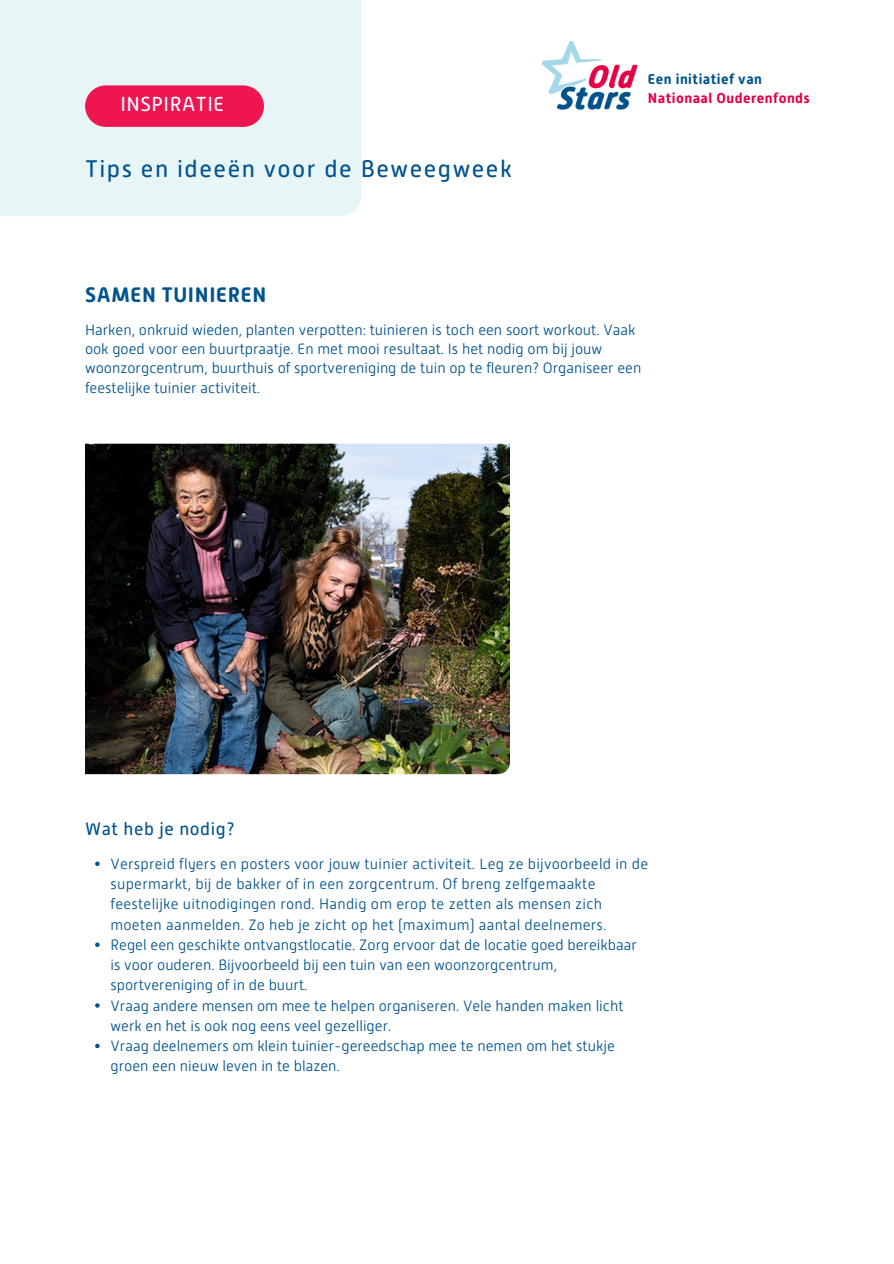
<style>
.page{position:relative;width:894px;height:1264px;background:#fff}
.page>*{position:absolute;margin:0;border:0;box-sizing:border-box;transform-origin:0 0}
.t1{font:24px "Alwyn New Rounded";letter-spacing:.065em;color:#01538e}
.t2{font:700 21px "Alwyn New Rounded";letter-spacing:.03em;color:#01538e}
.t3{font:20.25px "Alwyn New Rounded";letter-spacing:.025em;color:#fff}
.t4{font:18px "Alwyn New Rounded";letter-spacing:.03em;color:#01538e}
.t5{font:300 15px/20.2px "Alwyn New Rounded";color:#01538e}
.t6{font:700 14.25px "Alwyn New Rounded";letter-spacing:.035em;color:#e40044}
.t7{font:700 14.25px "Alwyn New Rounded";letter-spacing:.035em;color:#01538e}
</style>
<div class="page">
<div style="left:0;top:0;width:369px;height:223px;background:#e8f5f7"></div>
<svg style="left:85px;top:85px;width:179px;height:42px;background:#ec235b"></svg>
<img style="left:85px;top:443px;width:425px;height:331px">
<svg style="left:95px;top:861px;width:5px;height:5px"></svg>
<svg style="left:95px;top:942px;width:5px;height:5px"></svg>
<svg style="left:95px;top:1003px;width:5px;height:4px"></svg>
<svg style="left:95px;top:1043px;width:5px;height:5px"></svg>
<img style="left:541px;top:40px;width:97px;height:70px">
<h3 class="t3" style="left:120px;top:92px;width:105px">INSPIRATIE</h3>
<h1 class="t1" style="left:85px;top:155px;width:428px">Tips en ideeën voor de Beweegweek</h1>
<p class="t7" style="left:647px;top:70px;width:116px">Een initiatief van</p>
<p class="t6" style="left:647px;top:90px;width:164px">Nationaal Ouderenfonds</p>
<h2 class="t2" style="left:85px;top:282px;width:183px">SAMEN TUINIEREN</h2>
<p class="t5" style="left:85px;top:320px;width:557px;line-height:19.2px">Harken, onkruid wieden, planten verpotten: tuinieren is toch een soort workout. Vaak ook goed voor een buurtpraatje. En met mooi resultaat. Is het nodig om bij jouw woonzorgcentrum, buurthuis of sportvereniging de tuin op te fleuren? Organiseer een feestelijke tuinier activiteit.</p>
<p class="t4" style="left:85px;top:818px;width:151px">Wat heb je nodig?</p>
<p class="t5" style="left:110px;top:853px;width:539px">Verspreid flyers en posters voor jouw tuinier activiteit. Leg ze bijvoorbeeld in de supermarkt, bij de bakker of in een zorgcentrum. Of breng zelfgemaakte feestelijke uitnodigingen rond. Handig om erop te zetten als mensen zich moeten aanmelden. Zo heb je zicht op het (maximum) aantal deelnemers.<br>Regel een geschikte ontvangstlocatie. Zorg ervoor dat de locatie goed bereikbaar is voor ouderen. Bijvoorbeeld bij een tuin van een woonzorgcentrum, sportvereniging of in de buurt.<br>Vraag andere mensen om mee te helpen organiseren. Vele handen maken licht werk en het is ook nog eens veel gezelliger.<br>Vraag deelnemers om klein tuinier-gereedschap mee te nemen om het stukje groen een nieuw leven in te blazen.</p>
</div>
